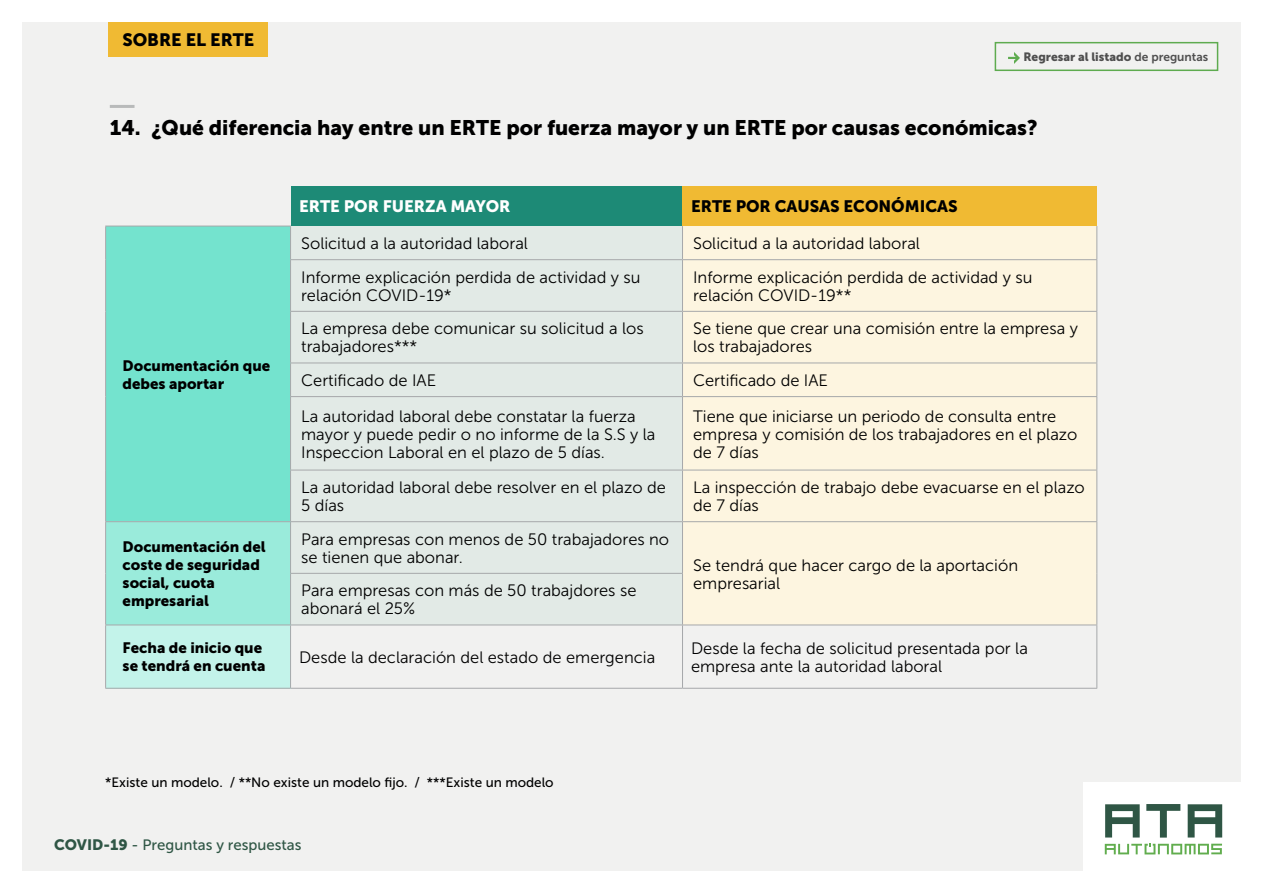
<style>
.page{position:relative;width:1263px;height:893px;background:#fff}
.page>*{position:absolute;margin:0;border:0;box-sizing:border-box;transform-origin:0 0}
.t1{font:21px "Museo Sans 900";color:#000}
.t2{font:17.85px "Museo Sans 900";color:#000}
.t3{font:16.5px/18px "Museo Sans 300";color:#000}
.t4{font:16.5px "Museo Sans 900";color:#000}
.t5{font:16.5px "Museo Sans 900";color:#fff}
.t6{font:15px/18px "Museo Sans 900";color:#000}
.t7{font:15px "Museo Sans 500";color:#2f5645}
.t8{font:13.5px "Museo Sans 500";color:#000}
.t9{font:12px "Museo Sans 900";color:#4f4f4f}
.s1{font-family:"Museo Sans 700"}
.s2{font-family:"Museo Sans 900"}
</style>
<div class="page">
<div style="left:22px;top:22px;width:1219px;height:849px;background:#f1f1f0"></div>
<div style="left:1083px;top:782px;width:170px;height:105px;background:#fff"></div>
<svg style="left:1105px;top:804px;width:117px;height:50px"></svg>
<hr style="left:110px;top:105px;width:25px;height:3px;background:#b8baba">
<div style="left:291px;top:186px;width:391px;height:40px;background:#1d8a76"></div>
<div style="left:682px;top:186px;width:415px;height:40px;background:#f0ba33"></div>
<div style="left:106px;top:226px;width:185px;height:296px;background:#74e3ce"></div>
<div style="left:291px;top:226px;width:391px;height:399px;background:#e2eae6"></div>
<div style="left:683px;top:226px;width:413px;height:399px;background:#fdf5e0"></div>
<div style="left:106px;top:522px;width:185px;height:103px;background:#9aebdb"></div>
<div style="left:106px;top:625px;width:185px;height:63px;background:#c3f3ea"></div>
<hr style="left:682px;top:226px;width:1px;height:33px;background:#a6a8aa">
<hr style="left:1096px;top:226px;width:1px;height:33px;background:#a6a8aa">
<hr style="left:290px;top:259px;width:392px;height:1px;background:#a6a8aa">
<hr style="left:682px;top:259px;width:415px;height:1px;background:#a6a8aa">
<hr style="left:682px;top:260px;width:1px;height:51px;background:#a6a8aa">
<hr style="left:1096px;top:260px;width:1px;height:51px;background:#a6a8aa">
<hr style="left:290px;top:311px;width:392px;height:1px;background:#a6a8aa">
<hr style="left:682px;top:311px;width:415px;height:1px;background:#a6a8aa">
<hr style="left:682px;top:312px;width:1px;height:51px;background:#a6a8aa">
<hr style="left:1096px;top:312px;width:1px;height:51px;background:#a6a8aa">
<hr style="left:290px;top:363px;width:392px;height:1px;background:#a6a8aa">
<hr style="left:682px;top:363px;width:415px;height:1px;background:#a6a8aa">
<hr style="left:682px;top:363px;width:1px;height:33px;background:#a6a8aa">
<hr style="left:1096px;top:363px;width:1px;height:33px;background:#a6a8aa">
<hr style="left:290px;top:396px;width:392px;height:1px;background:#a6a8aa">
<hr style="left:682px;top:396px;width:415px;height:1px;background:#a6a8aa">
<hr style="left:682px;top:397px;width:1px;height:73px;background:#a6a8aa">
<hr style="left:1096px;top:397px;width:1px;height:73px;background:#a6a8aa">
<hr style="left:290px;top:470px;width:392px;height:1px;background:#a6a8aa">
<hr style="left:682px;top:470px;width:415px;height:1px;background:#a6a8aa">
<hr style="left:682px;top:470px;width:1px;height:51px;background:#a6a8aa">
<hr style="left:1096px;top:470px;width:1px;height:51px;background:#a6a8aa">
<hr style="left:105px;top:522px;width:1px;height:51px;background:#a6a8aa">
<hr style="left:105px;top:573px;width:1px;height:52px;background:#a6a8aa">
<hr style="left:291px;top:521px;width:391px;height:1px;background:#a6a8aa">
<hr style="left:290px;top:522px;width:1px;height:51px;background:#a6a8aa">
<hr style="left:682px;top:521px;width:415px;height:1px;background:#a6a8aa">
<hr style="left:682px;top:522px;width:1px;height:51px;background:#a6a8aa">
<hr style="left:1096px;top:522px;width:1px;height:51px;background:#a6a8aa">
<hr style="left:1096px;top:573px;width:1px;height:52px;background:#a6a8aa">
<hr style="left:290px;top:573px;width:393px;height:1px;background:#a6a8aa">
<hr style="left:290px;top:574px;width:1px;height:51px;background:#a6a8aa">
<hr style="left:682px;top:574px;width:1px;height:51px;background:#a6a8aa">
<hr style="left:105px;top:625px;width:186px;height:1px;background:#a6a8aa">
<hr style="left:105px;top:625px;width:1px;height:63px;background:#a6a8aa">
<hr style="left:291px;top:625px;width:391px;height:1px;background:#a6a8aa">
<hr style="left:290px;top:625px;width:1px;height:63px;background:#a6a8aa">
<hr style="left:682px;top:625px;width:415px;height:1px;background:#a6a8aa">
<hr style="left:682px;top:625px;width:1px;height:63px;background:#a6a8aa">
<hr style="left:1096px;top:625px;width:1px;height:63px;background:#a6a8aa">
<hr style="left:105px;top:688px;width:186px;height:1px;background:#a6a8aa">
<hr style="left:291px;top:688px;width:391px;height:1px;background:#a6a8aa">
<hr style="left:682px;top:688px;width:415px;height:1px;background:#a6a8aa">
<hr style="left:105px;top:226px;width:1px;height:34px;background:#a6a8aa">
<hr style="left:105px;top:260px;width:1px;height:51px;background:#a6a8aa">
<hr style="left:105px;top:311px;width:1px;height:52px;background:#a6a8aa">
<hr style="left:105px;top:363px;width:1px;height:34px;background:#a6a8aa">
<hr style="left:105px;top:397px;width:1px;height:73px;background:#a6a8aa">
<hr style="left:105px;top:470px;width:1px;height:51px;background:#a6a8aa">
<hr style="left:290px;top:226px;width:1px;height:33px;background:#a6a8aa">
<hr style="left:290px;top:260px;width:1px;height:51px;background:#a6a8aa">
<hr style="left:290px;top:312px;width:1px;height:51px;background:#a6a8aa">
<hr style="left:290px;top:363px;width:1px;height:33px;background:#a6a8aa">
<hr style="left:290px;top:397px;width:1px;height:73px;background:#a6a8aa">
<hr style="left:290px;top:470px;width:1px;height:51px;background:#a6a8aa">
<hr style="left:105px;top:521px;width:186px;height:1px;background:#a6a8aa">
<hr style="left:105px;top:226px;width:186px;height:1px;background:#a6a8aa">
<div style="left:108px;top:22px;width:160px;height:34px;background:#f0ba33"></div>
<svg style="left:1008px;top:52px;width:12px;height:12px"></svg>
<div style="left:995px;top:42px;width:223px;height:29px;border:2px solid #5eab4f"></div>
<p class="t2" style="left:122px;top:30px;width:133px">SOBRE EL ERTE</p>
<p class="t9" style="left:1023px;top:50px;width:186px">Regresar al listado <span class="s1">de preguntas</span></p>
<p class="t1" style="left:110px;top:115px;width:929px">14. ¿Qué diferencia hay entre un ERTE por fuerza mayor y un ERTE por causas económicas?</p>
<p class="t6" style="left:123px;top:356px;width:149px">Documentación que debes aportar</p>
<p class="t5" style="left:299px;top:197px;width:213px">ERTE POR FUERZA MAYOR</p>
<p class="t4" style="left:691px;top:197px;width:268px">ERTE POR CAUSAS ECONÓMICAS</p>
<p class="t3" style="left:301px;top:234px;width:228px">Solicitud a la autoridad laboral</p>
<p class="t3" style="left:693px;top:234px;width:228px">Solicitud a la autoridad laboral</p>
<p class="t3" style="left:301px;top:268px;width:341px">Informe explicación perdida de actividad y su relación COVID-19*</p>
<p class="t3" style="left:693px;top:268px;width:341px">Informe explicación perdida de actividad y su relación COVID-19**</p>
<p class="t3" style="left:301px;top:320px;width:344px">La empresa debe comunicar su solicitud a los trabajadores***</p>
<p class="t3" style="left:693px;top:320px;width:386px">Se tiene que crear una comisión entre la empresa y los trabajadores</p>
<p class="t3" style="left:301px;top:371px;width:136px">Certificado de IAE</p>
<p class="t3" style="left:693px;top:371px;width:136px">Certificado de IAE</p>
<p class="t3" style="left:301px;top:407px;width:356px">La autoridad laboral debe constatar la fuerza mayor y puede pedir o no informe de la S.S y la<br>Inspeccion Laboral en el plazo de 5 días.</p>
<p class="t3" style="left:693px;top:407px;width:386px">Tiene que iniciarse un periodo de consulta entre empresa y comisión de los trabajadores en el plazo de 7 días</p>
<p class="t3" style="left:301px;top:478px;width:366px">La autoridad laboral debe resolver en el plazo de<br>5 días</p>
<p class="t3" style="left:693px;top:478px;width:393px">La inspección de trabajo debe evacuarse en el plazo de 7 días</p>
<p class="t6" style="left:123px;top:538px;width:144px">Documentación del coste de seguridad social, cuota empresarial</p>
<p class="t3" style="left:301px;top:530px;width:370px">Para empresas con menos de 50 trabajadores no se tienen que abonar.</p>
<p class="t3" style="left:301px;top:582px;width:337px">Para empresas con más de 50 trabajdores se abonará el 25%</p>
<p class="t3" style="left:693px;top:556px;width:326px">Se tendrá que hacer cargo de la aportación empresarial</p>
<p class="t6" style="left:123px;top:639px;width:144px">Fecha de inicio que se tendrá en cuenta</p>
<p class="t3" style="left:299px;top:648px;width:358px">Desde la declaración del estado de emergencia</p>
<p class="t3" style="left:691px;top:639px;width:338px">Desde la fecha de solicitud presentada por la empresa ante la autoridad laboral</p>
<p class="t8" style="left:105px;top:775px;width:450px">*Existe un modelo. / **No existe un modelo fijo. / ***Existe un modelo</p>
<p class="t7" style="left:54px;top:837px;width:249px"><span class="s2">COVID-19</span> - Preguntas y respuestas</p>
</div>
